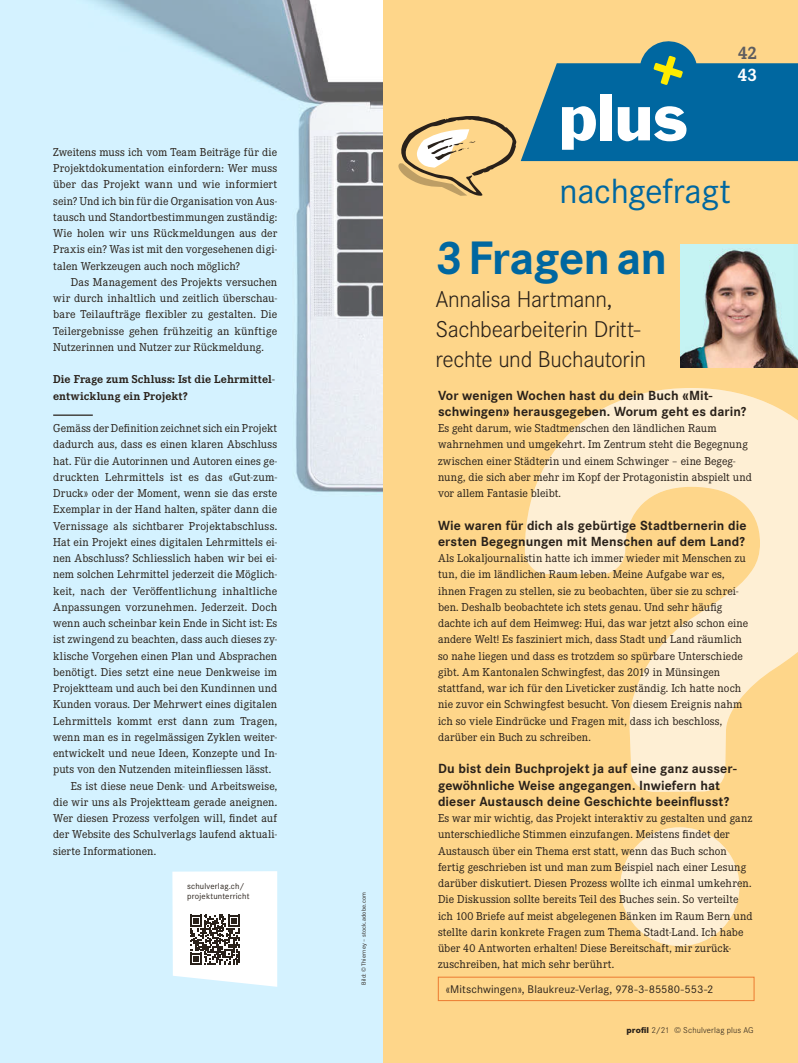
<style>
.page{position:relative;width:798px;height:1063px;background:#fff}
.page>*{position:absolute;margin:0;border:0;box-sizing:border-box;transform-origin:0 0}
.t1{font:700 48.75px "Corporate S";letter-spacing:-.015em;color:#0067a0}
.t2{font:36.25px "Corporate S";letter-spacing:-.01em;color:#0067a0}
.t3{font:300 23.75px/30px "Corporate S";letter-spacing:-.015em;color:#29211a}
.t4{font:700 18.75px "Corporate E";color:#5d5d60}
.t5{font:700 18.75px "Corporate E";color:#fff}
.t6{font:700 13.75px/16.2px "Corporate S";letter-spacing:.005em;color:#29211a}
.t7{font:11.88px/16.2px "Corporate E";letter-spacing:.01em;color:#29211a}
.t8{font:700 11.88px/16.2px "Corporate E";letter-spacing:.015em;color:#29211a}
.t9{font:11.5px "Corporate S";letter-spacing:.005em;color:#29211a;scale:1.04 1}
.t10{font:8.75px/10px "Corporate S";letter-spacing:.02em;color:#29211a}
.t11{font:300 8.75px "Corporate S";letter-spacing:.02em;color:#29211a}
.t12{font:6.25px "Corporate S";letter-spacing:.025em;color:#29211a}
.s1{font-weight:800}
</style>
<div class="page">
<img style="left:0;top:0;width:383px;height:1063px">
<div style="left:383px;top:0;width:414px;height:1063px;background:#fed68a"></div>
<svg style="left:398px;top:116px;width:118px;height:80px"></svg>
<svg style="left:525px;top:388px;width:272px;height:558px"></svg>
<img style="left:680px;top:244px;width:117px;height:123px">
<hr style="left:53px;top:415px;width:40px;height:1px;background:#29211a">
<svg style="left:172px;top:871px;width:105px;height:116px"></svg>
<div style="left:438px;top:977px;width:316px;height:24px;border:1px solid #ec7b30"></div>
<svg style="left:520px;top:41px;width:277px;height:120px;fill:#0067a0"></svg>
<svg style="left:561px;top:106px;width:34px;height:44px"></svg>
<div style="left:600px;top:94px;width:12px;height:46px;background:#fff"></div>
<svg style="left:617px;top:106px;width:69px;height:35px;background:#a5c9dd"></svg>
<svg style="left:653px;top:56px;width:29px;height:29px"></svg>
<p class="t7" style="left:53px;top:144px;width:225px;text-align:justify">Zweitens muss ich vom Team Beiträge für die Projektdokumentation einfordern: Wer muss über das Projekt wann und wie informiert sein? Und ich bin für die Organisation von Aus&shy;tausch und Standortbestimmungen zuständig:<br>Wie holen wir uns Rückmeldungen aus der Praxis ein? Was ist mit den vorgesehenen digi&shy;talen Werkzeugen auch noch möglich?</p>
<p class="t7" style="left:53px;top:274px;width:225px;text-align:justify;text-indent:18px">Das Management des Projekts versuchen wir durch inhaltlich und zeitlich überschau&shy;bare Teilaufträge flexibler zu gestalten. Die Teilergebnisse gehen frühzeitig an künftige Nutzerinnen und Nutzer zur Rückmeldung.</p>
<p class="t8" style="left:53px;top:372px;width:223px">Die Frage zum Schluss: Ist die Lehrmittel&shy;entwicklung ein Projekt?</p>
<p class="t7" style="left:53px;top:420px;width:225px">Gemäss der Definition zeichnet sich ein Projekt</p>
<p class="t7" style="left:53px;top:437px;width:225px">dadurch aus, dass es einen klaren Abschluss</p>
<p class="t7" style="left:53px;top:453px;width:225px">hat. Für die Autorinnen und Autoren eines ge-</p>
<p class="t7" style="left:53px;top:469px;width:225px">druckten Lehrmittels ist es das «Gut-zum-</p>
<p class="t7" style="left:53px;top:485px;width:225px">Druck» oder der Moment, wenn sie das erste</p>
<p class="t7" style="left:53px;top:502px;width:225px">Exemplar in der Hand halten, später dann die</p>
<p class="t7" style="left:53px;top:518px;width:225px">Vernissage als sichtbarer Projektabschluss.</p>
<p class="t7" style="left:53px;top:534px;width:225px">Hat ein Projekt eines digitalen Lehrmittels ei-</p>
<p class="t7" style="left:53px;top:550px;width:225px">nen Abschluss? Schliesslich haben wir bei ei-</p>
<p class="t7" style="left:53px;top:567px;width:225px">nem solchen Lehrmittel jederzeit die Möglich-</p>
<p class="t7" style="left:53px;top:583px;width:225px">keit, nach der Veröffentlichung inhaltliche</p>
<p class="t7" style="left:53px;top:599px;width:225px">Anpassungen vorzunehmen. Jederzeit. Doch</p>
<p class="t7" style="left:53px;top:615px;width:225px">wenn auch scheinbar kein Ende in Sicht ist: Es</p>
<p class="t7" style="left:53px;top:632px;width:225px">ist zwingend zu beachten, dass auch dieses zy-</p>
<p class="t7" style="left:53px;top:648px;width:225px">klische Vorgehen einen Plan und Absprachen</p>
<p class="t7" style="left:53px;top:664px;width:225px">benötigt. Dies setzt eine neue Denkweise im</p>
<p class="t7" style="left:53px;top:680px;width:225px">Projektteam und auch bei den Kundinnen und</p>
<p class="t7" style="left:53px;top:697px;width:225px">Kunden voraus. Der Mehrwert eines digitalen</p>
<p class="t7" style="left:53px;top:713px;width:225px">Lehrmittels kommt erst dann zum Tragen,</p>
<p class="t7" style="left:53px;top:729px;width:225px">wenn man es in regelmässigen Zyklen weiter-</p>
<p class="t7" style="left:53px;top:745px;width:225px">entwickelt und neue Ideen, Konzepte und In-</p>
<p class="t7" style="left:53px;top:762px;width:219px">puts von den Nutzenden miteinfliessen lässt.</p>
<p class="t7" style="left:71px;top:778px;width:208px">Es ist diese neue Denk- und Arbeitsweise,</p>
<p class="t7" style="left:53px;top:794px;width:225px">die wir uns als Projektteam gerade aneignen.</p>
<p class="t7" style="left:53px;top:810px;width:225px">Wer diesen Prozess verfolgen will, findet auf</p>
<p class="t7" style="left:53px;top:827px;width:225px">der Website des Schulverlags laufend aktuali-</p>
<p class="t7" style="left:53px;top:843px;width:104px">sierte Informationen.</p>
<p class="t10" style="left:187px;top:881px;width:64px">schulverlag.ch/ projektunterricht</p>
<p class="t12" style="left:360px;top:985px;width:94px;rotate:-90deg">Bild: ©Thierney – stock.adobe.com</p>
<h3 class="t4" style="left:737px;top:42px;width:21px">42</h3>
<h3 class="t5" style="left:737px;top:64px;width:21px">43</h3>
<h2 class="t2" style="left:559px;top:170px;width:173px">nachgefragt</h2>
<h1 class="t1" style="left:435px;top:229px;width:233px">3 Fragen an</h1>
<h3 class="t3" style="left:435px;top:285px;width:212px">Annalisa Hartmann,<br>Sachbearbeiterin Dritt&shy;rechte und Buchautorin</h3>
<p class="t6" style="left:438px;top:387px;width:310px">Vor wenigen Wochen hast du dein Buch «Mit&shy;schwingen» herausgegeben. Worum geht es darin?</p>
<p class="t7" style="left:438px;top:420px;width:315px">Es geht darum, wie Stadtmenschen den ländlichen Raum wahrnehmen und umgekehrt. Im Zentrum steht die Begegnung zwischen einer Städterin und einem Schwinger – eine Begeg&shy;nung, die sich aber mehr im Kopf der Protagonistin abspielt und vor allem Fantasie bleibt.</p>
<p class="t6" style="left:438px;top:517px;width:310px">Wie waren für dich als gebürtige Stadtbernerin die ersten Begegnungen mit Menschen auf dem Land?</p>
<p class="t7" style="left:438px;top:550px;width:312px">Als Lokaljournalistin hatte ich immer wieder mit Menschen zu tun, die im ländlichen Raum leben. Meine Aufgabe war es, ihnen Fragen zu stellen, sie zu beobachten, über sie zu schrei&shy;ben. Deshalb beobachtete ich stets genau. Und sehr häufig dachte ich auf dem Heimweg: Hui, das war jetzt also schon eine andere Welt! Es fasziniert mich, dass Stadt und Land räumlich so nahe liegen und dass es trotzdem so spürbare Unterschiede gibt. Am Kantonalen Schwingfest, das 2019 in Münsingen stattfand, war ich für den Liveticker zuständig. Ich hatte noch nie zuvor ein Schwingfest besucht. Von diesem Ereignis nahm ich so viele Eindrücke und Fragen mit, dass ich beschloss, darüber ein Buch zu schreiben.</p>
<p class="t6" style="left:438px;top:761px;width:300px">Du bist dein Buchprojekt ja auf eine ganz ausser&shy;gewöhnliche Weise angegangen. Inwiefern hat dieser Austausch deine Geschichte beeinflusst?</p>
<p class="t7" style="left:438px;top:810px;width:316px">Es war mir wichtig, das Projekt interaktiv zu gestalten und ganz unterschiedliche Stimmen einzufangen. Meistens findet der Austausch über ein Thema erst statt, wenn das Buch schon fertig geschrieben ist und man zum Beispiel nach einer Lesung darüber diskutiert. Diesen Prozess wollte ich einmal umkehren.<br>Die Diskussion sollte bereits Teil des Buches sein. So verteilte ich 100 Briefe auf meist abgelegenen Bänken im Raum Bern und stellte darin konkrete Fragen zum Thema Stadt-Land. Ich habe über 40 Antworten erhalten! Diese Bereitschaft, mir zurück&shy;zuschreiben, hat mich sehr berührt.</p>
<p class="t9" style="left:445px;top:983px;width:259px">«Mitschwingen», Blaukreuz-Verlag, 978-3-85580-553-2</p>
<p class="t11" style="left:626px;top:1025px;width:129px"><span class="s1">profil</span> 2/21 © Schulverlag plus AG</p>
</div>
